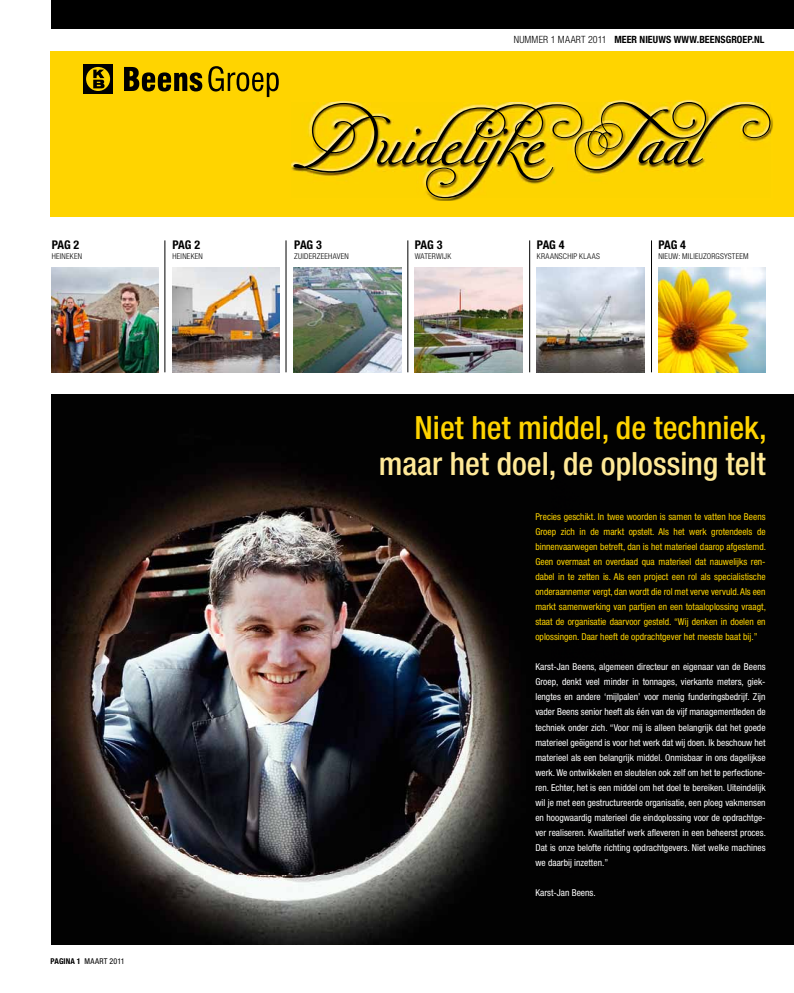
<style>
.page{position:relative;width:794px;height:993px;background:#fff}
.page>*{position:absolute;margin:0;border:0;box-sizing:border-box;transform-origin:0 0}
.t1{font:64px "Waza LT Pro";color:#000}
.t2{font:500 condensed 32px "Helvetica Neue LT Std";color:#ffe997}
.t3{font:500 condensed 32px "Helvetica Neue LT Std";color:#ffd400}
.t4{font:700 condensed 12px "Helvetica Neue LT Std";letter-spacing:-.025em;color:#000}
.t5{font:700 condensed 10px "Helvetica Neue LT Std";letter-spacing:.005em;color:#000}
.t6{font:condensed 9.5px/15px "Helvetica Neue LT Std";color:#fff;text-align:justify}
.t7{font:condensed 9.5px/15px "Helvetica Neue LT Std";color:#ffd400;text-align:justify}
.t8{font:300 condensed 8px "Helvetica Neue LT Std";letter-spacing:.03em;color:#000}
.t9{font:condensed 8px "Helvetica Neue LT Std";letter-spacing:.03em;color:#000}
.s1{font-weight:700}
.s2{font-weight:300}
</style>
<div class="page">
<div style="left:51px;top:51px;width:743px;height:165px;background:#ffd400"></div>
<div style="left:52px;top:0;width:742px;height:28px;background:#000"></div>
<img style="left:51px;top:268px;width:107px;height:104px">
<img style="left:172px;top:268px;width:108px;height:104px">
<img style="left:294px;top:268px;width:107px;height:104px">
<img style="left:415px;top:268px;width:108px;height:104px">
<img style="left:537px;top:268px;width:107px;height:104px">
<img style="left:658px;top:268px;width:107px;height:104px">
<hr style="left:165px;top:240px;width:1px;height:132px;background:#000">
<hr style="left:286px;top:240px;width:1px;height:132px;background:#000">
<hr style="left:407px;top:240px;width:1px;height:132px;background:#000">
<hr style="left:529px;top:240px;width:1px;height:132px;background:#000">
<hr style="left:651px;top:240px;width:1px;height:132px;background:#000">
<svg style="left:124px;top:67px;width:78px;height:24px"></svg>
<svg style="left:208px;top:66px;width:71px;height:31px"></svg>
<div style="left:83px;top:64px;width:30px;height:30px;background:#000"></div>
<svg style="left:86px;top:67px;width:24px;height:24px"></svg>
<svg style="left:93px;top:70px;width:12px;height:18px"></svg>
<img style="left:313px;top:99px;width:445px;height:4px">
<img style="left:291px;top:103px;width:479px;height:94px">
<img style="left:51px;top:394px;width:743px;height:550px">
<p class="t4" style="left:52px;top:237px;width:29px">PAG 2</p>
<p class="t8" style="left:52px;top:251px;width:32px">HEINEKEN</p>
<p class="t4" style="left:172px;top:237px;width:29px">PAG 2</p>
<p class="t8" style="left:172px;top:251px;width:32px">HEINEKEN</p>
<p class="t9" style="left:51px;top:955px;width:76px"><span class="s1">PAGINA 1</span> maart 2011</p>
<p class="t5" style="left:514px;top:33px;width:252px"><span class="s2">NUMMER 1 MAART 2011</span> MEER NIEUWS WWW.BEENSGROEP.NL</p>
<h1 class="t1" style="left:289px;top:104px;width:482px">Duidelijke Taal</h1>
<p class="t4" style="left:294px;top:237px;width:29px">PAG 3</p>
<p class="t8" style="left:294px;top:251px;width:56px">ZUIDERZEEHAVEN</p>
<p class="t4" style="left:415px;top:237px;width:29px">PAG 3</p>
<p class="t8" style="left:415px;top:251px;width:38px">WATERWIJK</p>
<p class="t4" style="left:537px;top:237px;width:29px">PAG 4</p>
<p class="t8" style="left:537px;top:251px;width:64px">KRAANSCHIP KLAAS</p>
<p class="t4" style="left:658px;top:237px;width:29px">PAG 4</p>
<p class="t8" style="left:658px;top:251px;width:92px">NIEUW: MILIEUZORGSYSTEEM</p>
<h2 class="t3" style="left:414px;top:408px;width:354px">Niet het middel, de techniek,</h2>
<h2 class="t2" style="left:379px;top:444px;width:388px">maar het doel, de oplossing telt</h2>
<p class="t7" style="left:535px;top:509px;width:232px">Precies geschikt. In twee woorden is samen te vatten hoe Beens Groep zich in de markt opstelt. als het werk grotendeels de binnenvaarwegen betreft, dan is het materieel daarop afgestemd.<br>Geen overmaat en overdaad qua materieel dat nauwelijks ren&shy;dabel in te zetten is. als een project een rol als specialistische onderaannemer vergt, dan wordt die rol met verve vervuld. als een markt samenwerking van partijen en een totaaloplossing vraagt, staat de organisatie daarvoor gesteld. “Wij denken in doelen en oplossingen. Daar heeft de opdrachtgever het meeste baat bij.”</p>
<p class="t6" style="left:535px;top:659px;width:232px">Karst-Jan Beens, algemeen directeur en eigenaar van de Beens Groep, denkt veel minder in tonnages, vierkante meters, giek&shy;lengtes en andere ‘mijlpalen’ voor menig funderingsbedrijf. Zijn vader Beens senior heeft als één van de vijf managementleden de techniek onder zich. “Voor mij is alleen belangrijk dat het goede materieel geëigend is voor het werk dat wij doen. Ik beschouw het materieel als een belangrijk middel. Onmisbaar in ons dagelijkse werk. We ontwikkelen en sleutelen ook zelf om het te perfectione&shy;ren. Echter, het is een middel om het doel te bereiken. Uiteindelijk wil je met een gestructureerde organisatie, een ploeg vakmensen en hoogwaardig materieel die eindoplossing voor de opdrachtge&shy;ver realiseren. Kwalitatief werk afleveren in een beheerst proces.<br>Dat is onze belofte richting opdrachtgevers. Niet welke machines we daarbij inzetten.”</p>
<p class="t6" style="left:535px;top:884px;width:62px">Karst-Jan Beens.</p>
</div>
